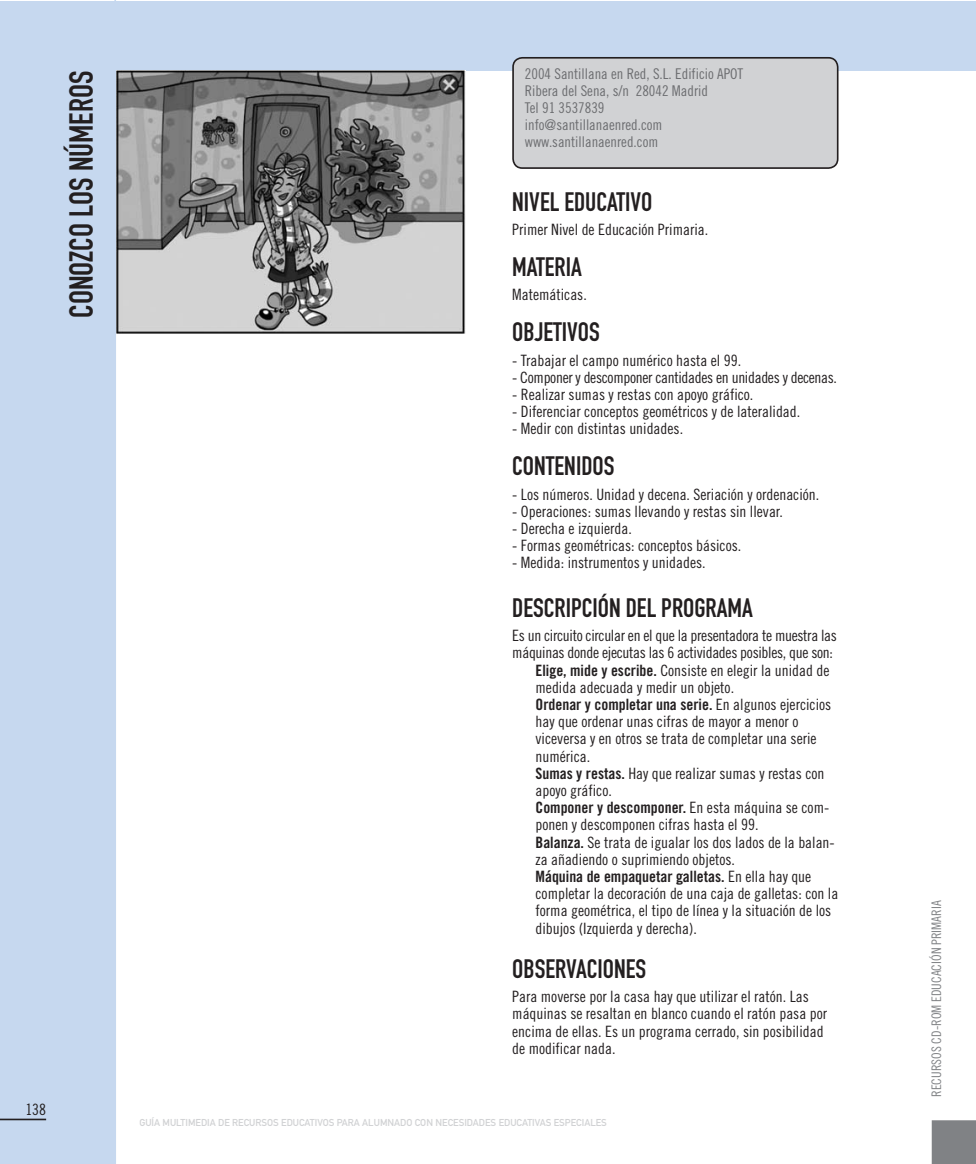
<style>
.page{position:relative;width:976px;height:1164px;background:#fff}
.page>*{position:absolute;margin:0;border:0;box-sizing:border-box;transform-origin:0 0}
.t1{font:32.9px "DIN Engschrift Std";color:#231f20}
.t2{font:26.25px "DIN Engschrift Std";color:#231f20}
.t3{font:15.58px/17.2px "Trade Gothic LT Std Cn 18";color:#231f20}
.t4{font:15.58px "Trade Gothic LT Std Cn 18";letter-spacing:-.02em;color:#231f20}
.t5{font:15.58px "Trade Gothic LT Std Bd Cn 20";color:#231f20}
.t6{font:14.88px/17.2px "Trade Gothic LT Std Cn 18";color:#6c6d70}
.t7{font:13.12px "Trade Gothic LT Std Cn 18";color:#808285}
.t8{font:9.8px "DIN Mittelschrift Std";color:#d1d2d4}
.s1{font-family:"Trade Gothic LT Std Bd Cn 20"}
.s2{font-family:"Trade Gothic LT Std Cn 18"}
</style>
<div class="page">
<div style="left:116px;top:1px;width:860px;height:70px;background:#c6d8ef"></div>
<div style="left:0;top:1px;width:116px;height:1162px;background:#c6d8ef"></div>
<hr style="left:0;top:1118px;width:46px;height:2px;background:#231f20">
<div style="left:932px;top:1120px;width:44px;height:43px;background:#808285"></div>
<img style="left:116px;top:71px;width:350px;height:262px">
<div style="left:513px;top:58px;width:325px;height:110px;background:#d1d2d4;border-radius:9px"></div>
<div style="left:512px;top:57px;width:326px;height:112px;border:2px solid #231f20;border-radius:9px"></div>
<h1 class="t1" style="left:70px;top:317px;width:248px;rotate:-90deg">CONOZCO LOS NÚMEROS</h1>
<p class="t6" style="left:525px;top:66px;width:220px">2004 Santillana en Red, S.L. Edificio APOT<br>Ribera del Sena, s/n 28042 Madrid<br>Tel 91 3537839 info@santillanaenred.com www.santillanaenred.com</p>
<h2 class="t2" style="left:512px;top:192px;width:142px">NIVEL EDUCATIVO</h2>
<p class="t3" style="left:512px;top:222px;width:198px">Primer Nivel de Educación Primaria.</p>
<h2 class="t2" style="left:512px;top:258px;width:71px">MATERIA</h2>
<p class="t3" style="left:512px;top:287px;width:76px">Matemáticas.</p>
<h2 class="t2" style="left:512px;top:323px;width:89px">OBJETIVOS</h2>
<p class="t3" style="left:512px;top:352px;width:230px">- Trabajar el campo numérico hasta el 99.</p>
<p class="t4" style="left:512px;top:371px;width:326px">- Componer y descomponer cantidades en unidades y decenas.</p>
<p class="t3" style="left:512px;top:387px;width:243px">- Realizar sumas y restas con apoyo gráfico.</p>
<p class="t3" style="left:512px;top:404px;width:290px">- Diferenciar conceptos geométricos y de lateralidad.</p>
<p class="t3" style="left:512px;top:421px;width:172px">- Medir con distintas unidades.</p>
<h2 class="t2" style="left:512px;top:457px;width:104px">CONTENIDOS</h2>
<p class="t3" style="left:512px;top:486px;width:309px">- Los números. Unidad y decena. Seriación y ordenación.</p>
<p class="t3" style="left:512px;top:503px;width:272px">- Operaciones: sumas llevando y restas sin llevar.</p>
<p class="t3" style="left:512px;top:521px;width:121px">- Derecha e izquierda.</p>
<p class="t3" style="left:512px;top:538px;width:231px">- Formas geométricas: conceptos básicos.</p>
<p class="t3" style="left:512px;top:555px;width:195px">- Medida: instrumentos y unidades.</p>
<h2 class="t2" style="left:512px;top:598px;width:242px">DESCRIPCIÓN DEL PROGRAMA</h2>
<p class="t4" style="left:512px;top:629px;width:326px">Es un circuito circular en el que la presentadora te muestra las</p>
<p class="t4" style="left:512px;top:646px;width:322px">máquinas donde ejecutas las 6 actividades posibles, que son:</p>
<p class="t3" style="left:535px;top:662px;width:295px"><span class="s1">Elige, mide y escribe.</span> Consiste en elegir la unidad de</p>
<p class="t3" style="left:535px;top:679px;width:200px">medida adecuada y medir un objeto.</p>
<p class="t5" style="left:535px;top:698px;width:297px">Ordenar y completar una serie. <span class="s2">En algunos ejercicios</span></p>
<p class="t3" style="left:535px;top:714px;width:290px">hay que ordenar unas cifras de mayor a menor o viceversa y en otros se trata de completar una serie numérica.<br><span class="s1">Sumas y restas.</span> Hay que realizar sumas y restas con apoyo gráfico.</p>
<p class="t5" style="left:535px;top:801px;width:295px">Componer y descomponer. <span class="s2">En esta máquina se com-</span></p>
<p class="t3" style="left:535px;top:817px;width:301px">ponen y descomponen cifras hasta el 99.<br><span class="s1">Balanza.</span> Se trata de igualar los dos lados de la balan&shy;za añadiendo o suprimiendo objetos.</p>
<p class="t5" style="left:535px;top:869px;width:277px">Máquina de empaquetar galletas. <span class="s2">En ella hay que</span></p>
<p class="t3" style="left:535px;top:886px;width:304px">completar la decoración de una caja de galletas: con la forma geométrica, el tipo de línea y la situación de los dibujos (Izquierda y derecha).</p>
<h2 class="t2" style="left:512px;top:959px;width:135px">OBSERVACIONES</h2>
<p class="t3" style="left:512px;top:989px;width:316px">Para moverse por la casa hay que utilizar el ratón. Las máquinas se resaltan en blanco cuando el ratón pasa por encima de ellas. Es un programa cerrado, sin posibilidad de modificar nada.</p>
<p class="t3" style="left:25px;top:1101px;width:22px">138</p>
<p class="t8" style="left:139px;top:1116px;width:469px">GUÍA MULTIMEDIA DE RECURSOS EDUCATIVOS PARA ALUMNADO CON NECESIDADES EDUCATIVAS ESPECIALES</p>
<p class="t7" style="left:931px;top:1096px;width:198px;rotate:-90deg">RECURSOS CD-ROM EDUCACIÓN PRIMARIA</p>
</div>
